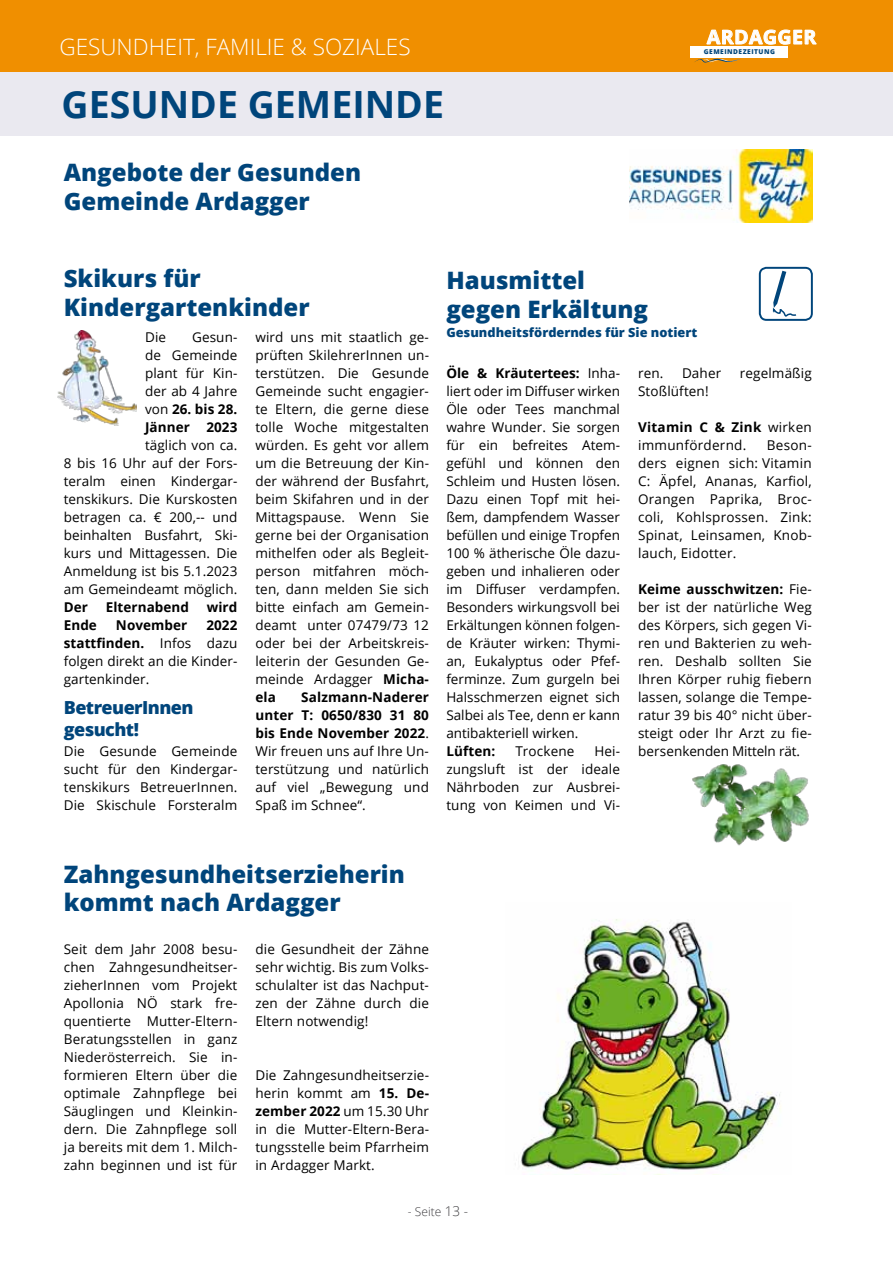
<style>
.page{position:relative;width:893px;height:1263px;background:#fff}
.page>*{position:absolute;margin:0;border:0;box-sizing:border-box;transform-origin:0 0}
.t1{font:700 37.5px "Open Sans";color:#00457b}
.t2{font:800 24px/28.8px "Open Sans";color:#00457b}
.t3{font:300 22.5px "Open Sans";color:#fff}
.t4{font:700 19.5px "Open Sans";letter-spacing:.025em;color:#fff}
.t5{font:800 18px/21.6px "Open Sans";letter-spacing:-.03em;color:#00457b}
.t6{font:13.5px/18px "Open Sans";letter-spacing:.01em;color:#000;text-align:justify}
.t7{font:700 13.5px "Open Sans";letter-spacing:.005em;color:#000}
.t8{font:800 12.75px "Open Sans";color:#00457b}
.t9{font:300 12px "Open Sans";color:#3e3d40}
.t10{font:800 6.6px "Open Sans";letter-spacing:.075em;color:#00457b}
.s1{font-weight:700}
.s2{font-size:13.5px}
</style>
<div class="page">
<div style="left:0;top:0;width:893px;height:72px;background:#f08f00"></div>
<svg style="left:706px;top:29px;width:111px;height:16px"></svg>
<div style="left:691px;top:46px;width:97px;height:11px;background:#fff"></div>
<svg style="left:694px;top:57px;width:46px;height:6px"></svg>
<hr style="left:0;top:0;width:1px;height:72px;background:#ce1d19">
<div style="left:0;top:72px;width:893px;height:64px;background:#eae9f0"></div>
<img style="left:630px;top:149px;width:182px;height:73px">
<img style="left:58px;top:331px;width:79px;height:95px">
<img style="left:520px;top:919px;width:261px;height:256px">
<div style="left:759px;top:267px;width:54px;height:54px;border:2px solid #00457b;border-radius:7px"></div>
<svg style="left:771px;top:271px;width:27px;height:50px"></svg>
<img style="left:692px;top:764px;width:117px;height:82px">
<h3 class="t3" style="left:60px;top:32px;width:350px">GESUN DHEIT, FAMI LI E &amp; SOZIALES</h3>
<h1 class="t1" style="left:62px;top:78px;width:239px">Gesunde Geme</h1>
<h1 class="t1" style="left:352px;top:78px;width:66px">inde</h1>
<h1 class="t1" style="left:63px;top:79px;width:110px">Wir gra</h1>
<h1 class="t1" style="left:224px;top:79px;width:193px">tulieren!</h1>
<h2 class="t2" style="left:64px;top:156px;width:299px">Angebote der Gesunden<br>Gemeinde Ardagger</h2>
<h3 class="t4" style="left:707px;top:23px;width:111px">ARDAGGER</h3>
<p class="t10" style="left:704px;top:47px;width:73px">GEMEINDEZEITUNG</p>
<h2 class="t2" style="left:64px;top:263px;width:247px">Skikurs für<br>Kindergartenkinder</h2>
<p class="t6" style="left:145px;top:328px;width:22px">Die</p>
<p class="t6" style="left:255px;top:328px;width:175px">wird uns mit staatlich ge&shy;prüften SkilehrerInnen un&shy;terstützen. Die Gesunde Gemeinde sucht engagier&shy;te Eltern, die gerne diese tolle Woche mitgestalten würden. Es geht vor allem um die Betreuung der Kin&shy;der während der Busfahrt, beim Skifahren und in der Mittagspause. Wenn Sie gerne bei der Organisation mithelfen oder als Begleit&shy;person mitfahren möch&shy;ten, dann melden Sie sich bitte einfach am Gemein&shy;deamt unter 07479/73 12 oder bei der Arbeitskreis&shy;leiterin der Gesunden Ge&shy;meinde Ardagger <span class="s1">Micha&shy;ela</span></p>
<p class="t6" style="left:145px;top:328px;width:94px;text-indent:47px">Gesun&shy;de Gemeinde plant für Kin&shy;der ab 4 Jahre von <span class="s1">26. bis 28.<br>Jänner 2023</span></p>
<p class="t6" style="left:64px;top:436px;width:175px;text-indent:81px">täglich von ca.<br>8 bis 16 Uhr auf der Fors&shy;teralm einen Kindergar&shy;tenskikurs. Die Kurskosten betragen ca. € 200,-- und beinhalten Busfahrt, Ski&shy;kurs und Mittagessen. Die Anmeldung ist bis 5.1.2023 am Gemeindeamt möglich.</p>
<p class="t7" style="left:64px;top:598px;width:26px">Der</p>
<p class="t7" style="left:106px;top:598px;width:85px">Elternabend</p>
<p class="t7" style="left:207px;top:598px;width:32px">wird</p>
<p class="t7" style="left:64px;top:615px;width:35px">Ende</p>
<p class="t7" style="left:116px;top:615px;width:73px">November</p>
<p class="t6" style="left:64px;top:616px;width:175px;text-indent:143px"><span class="s1">2022 stattfinden.</span> Infos dazu folgen direkt an die Kinder&shy;gartenkinder.</p>
<h3 class="t5" style="left:64px;top:696px;width:131px">BetreuerInnen gesucht!</h3>
<p class="t6" style="left:64px;top:742px;width:175px">Die Gesunde Gemeinde sucht für den Kindergar&shy;tenskikurs BetreuerInnen.<br>Die Skischule Forsteralm</p>
<p class="t6" style="left:255px;top:688px;width:175px;text-indent:46px"><span class="s1">Salzmann-Naderer unter T: 0650/830 31 80 bis Ende November 2022</span>.<br>Wir freuen uns auf Ihre Un&shy;terstützung und natürlich auf viel „Bewegung und Spaß im Schnee“.</p>
<h2 class="t2" style="left:446px;top:265px;width:203px">Hausmittel gegen Erkältung</h2>
<p class="t8" style="left:446px;top:323px;width:252px">Gesundheitsförderndes für Sie notiert</p>
<p class="t6" style="left:446px;top:364px;width:175px"><span class="s1">Öle &amp; Kräutertees:</span> Inha&shy;liert oder im Diffuser wirken Öle oder Tees manchmal wahre Wunder. Sie sorgen für ein befreites Atem&shy;gefühl und können den Schleim und Husten lösen.<br>Dazu einen Topf mit hei&shy;ßem, dampfendem Wasser befüllen und einige Tropfen 100 % ätherische Öle dazu&shy;geben und inhalieren oder im Diffuser verdampfen.<br>Besonders wirkungsvoll bei Erkältungen können folgen&shy;de Kräuter wirken: Thymi&shy;an, Eukalyptus oder Pfef&shy;ferminze. Zum gurgeln bei Halsschmerzen eignet sich Salbei als Tee, denn er kann antibakteriell wirken.</p>
<p class="t7" style="left:446px;top:741px;width:51px">Lüften:</p>
<p class="t6" style="left:515px;top:742px;width:61px">Trockene</p>
<p class="t6" style="left:638px;top:364px;width:27px">ren.</p>
<p class="t6" style="left:682px;top:364px;width:41px">Daher</p>
<p class="t6" style="left:740px;top:364px;width:73px">regelmäßig</p>
<p class="t6" style="left:638px;top:382px;width:72px">Stoßlüften!</p>
<p class="t6" style="left:638px;top:418px;width:175px"><span class="s1">Vitamin C &amp; Zink</span> wirken immunfördernd.</p>
<p class="t6" style="left:638px;top:436px;width:175px;text-indent:129px">Beson&shy;ders eignen sich: Vitamin C: Äpfel, Ananas, Karfiol, Orangen Paprika, Broc&shy;coli, Kohlsprossen. Zink:<br>Spinat, Leinsamen, Knob&shy;lauch, Eidotter.</p>
<p class="t6" style="left:638px;top:580px;width:175px"><span class="s1">Keime ausschwitzen:</span> Fie&shy;ber ist der natürliche Weg des Körpers, sich gegen Vi&shy;ren und Bakterien zu weh&shy;ren. Deshalb sollten Sie Ihren Körper ruhig fiebern lassen, solange die Tempe&shy;ratur 39 bis 40° nicht über&shy;steigt oder Ihr Arzt zu fie&shy;bersenkenden Mitteln rät.</p>
<p class="t6" style="left:446px;top:742px;width:175px;text-indent:148px">Hei&shy;zungsluft ist der ideale Nährboden zur Ausbrei&shy;tung von Keimen und Vi-</p>
<h2 class="t2" style="left:64px;top:858px;width:343px">Zahngesundheitserzieherin kommt nach Ardagger</h2>
<p class="t6" style="left:64px;top:940px;width:175px">Seit dem Jahr 2008 besu&shy;chen Zahngesundheitser&shy;zieherInnen vom Projekt Apollonia NÖ stark fre&shy;quentierte Mutter-Eltern-Beratungsstellen in ganz Niederösterreich. Sie in&shy;formieren Eltern über die optimale Zahnpflege bei Säuglingen und Kleinkin&shy;dern. Die Zahnpflege soll ja bereits mit dem 1. Milch&shy;zahn beginnen und ist für</p>
<p class="t6" style="left:255px;top:940px;width:175px">die Gesundheit der Zähne sehr wichtig. Bis zum Volks&shy;schulalter ist das Nachput&shy;zen der Zähne durch die Eltern notwendig!</p>
<p class="t6" style="left:255px;top:1066px;width:175px">Die Zahngesundheitserzie&shy;herin kommt am <span class="s1">15. De&shy;zember 2022</span> um 15.30 Uhr in die Mutter-Eltern-Bera&shy;tungsstelle beim Pfarrheim in Ardagger Markt.</p>
<p class="t9" style="left:408px;top:1204px;width:62px">- SEITE <span class="s2">13 -</span></p>
</div>
